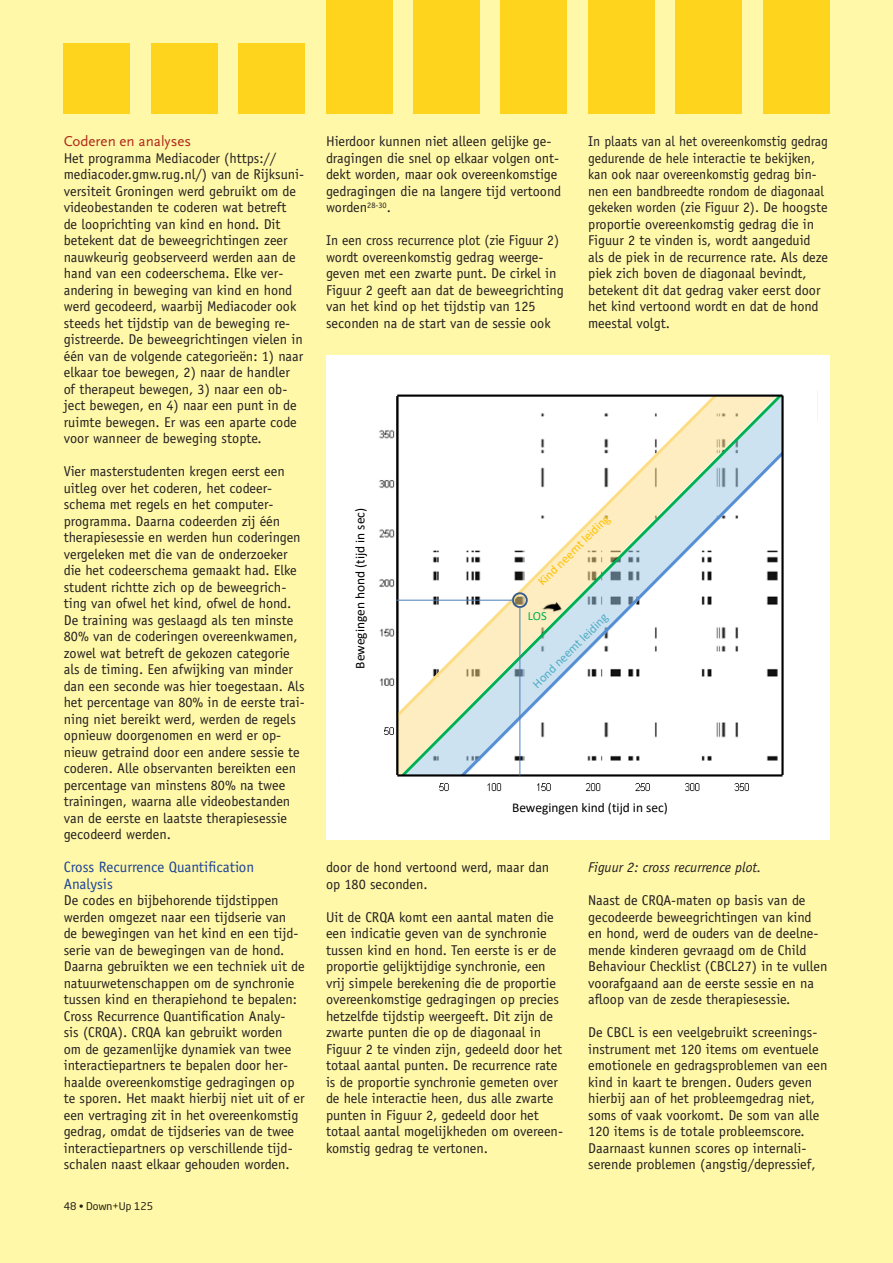
<style>
.page{position:relative;width:893px;height:1263px;background:#fff8a8}
.page>*{position:absolute;margin:0;border:0;box-sizing:border-box;transform-origin:0 0}
.t1{font:15px/16.5px "Officina Sans";color:#1d4396}
.t2{font:15px "AD Scala Sans Romein";color:#af281a}
.t3{font:14.25px/16.5px "Officina Sans";color:#231f20}
.t4{font:14.25px/16.5px "Officina Sans";color:#231f20;scale:.96 1}
.t5{font:italic 14.25px "Officina Sans";color:#231f20}
.t6{font:13.35px "Calibri";color:#000}
.t7{font:12.45px "Calibri";color:#ffc000}
.t8{font:12.45px "Calibri";color:#4bacc6}
.t9{font:12.45px "Calibri";color:#00b050}
.t10{font:10.5px "Neo Sans Std";color:#231f20}
</style>
<div class="page">
<div style="left:64px;top:43px;width:66px;height:70px;background:#fed41d"></div>
<div style="left:151px;top:43px;width:66px;height:70px;background:#fed41d"></div>
<div style="left:239px;top:43px;width:66px;height:70px;background:#fed41d"></div>
<div style="left:326px;top:0;width:66px;height:113px;background:#fed41d"></div>
<div style="left:413px;top:0;width:67px;height:113px;background:#fed41d"></div>
<div style="left:501px;top:0;width:66px;height:113px;background:#fed41d"></div>
<div style="left:588px;top:0;width:66px;height:113px;background:#fed41d"></div>
<div style="left:676px;top:0;width:66px;height:113px;background:#fed41d"></div>
<div style="left:763px;top:0;width:66px;height:113px;background:#fed41d"></div>
<div style="left:326px;top:355px;width:503px;height:484px;background:#fff"></div>
<svg style="left:379px;top:394px;width:405px;height:383px"></svg>
<hr style="left:397px;top:774px;width:385px;height:2px;background:#000">
<img style="left:439px;top:783px;width:310px;height:9px">
<img style="left:540px;top:593px;width:27px;height:28px">
<div style="left:512px;top:592px;width:16px;height:16px;border:2px solid #385d8a;border-radius:50%"></div>
<hr style="left:519px;top:607px;width:1px;height:168px;background:#4a7ebb">
<hr style="left:397px;top:600px;width:116px;height:1px;background:#4a7ebb">
<p class="t2" style="left:64px;top:133px;width:129px">Coderen en analyses</p>
<p class="t3" style="left:64px;top:150px;width:242px">Het programma Mediacoder (https:// mediacoder.gmw.rug.nl/) van de Rijksuni&shy;versiteit Groningen werd gebruikt om de videobestanden te coderen wat betreft<br>de looprichting van kind en hond. Dit betekent dat de beweegrichtingen zeer nauwkeurig geobserveerd werden aan de hand van een codeerschema. Elke ver&shy;andering in beweging van kind en hond werd gecodeerd, waarbij Mediacoder ook steeds het tijdstip van de beweging re&shy;gistreerde. De beweegrichtingen vielen in één van de volgende categorieën: 1) naar elkaar toe bewegen, 2) naar de handler of therapeut bewegen, 3) naar een ob&shy;ject bewegen, en 4) naar een punt in de ruimte bewegen. Er was een aparte code voor wanneer de beweging stopte.</p>
<p class="t3" style="left:64px;top:463px;width:242px">Vier masterstudenten kregen eerst een uitleg over het coderen, het codeer&shy;schema met regels en het computer&shy;programma. Daarna codeerden zij één therapiesessie en werden hun coderingen vergeleken met die van de onderzoeker die het codeerschema gemaakt had. Elke student richtte zich op de beweegrich&shy;ting van ofwel het kind, ofwel de hond.<br>De training was geslaagd als ten minste 80% van de coderingen overeenkwamen, zowel wat betreft de gekozen categorie als de timing. Een afwijking van minder dan een seconde was hier toegestaan. Als het percentage van 80% in de eerste trai&shy;ning niet bereikt werd, werden de regels opnieuw doorgenomen en werd er op&shy;nieuw getraind door een andere sessie te coderen. Alle observanten bereikten een percentage van minstens 80% na twee trainingen, waarna alle videobestanden van de eerste en laatste therapiesessie gecodeerd werden.</p>
<p class="t1" style="left:64px;top:859px;width:192px">Cross Recurrence Quantification<br>Analysis</p>
<p class="t3" style="left:64px;top:892px;width:242px">De codes en bijbehorende tijdstippen werden omgezet naar een tijdserie van<br>de bewegingen van het kind en een tijd&shy;serie van de bewegingen van de hond.<br>Daarna gebruikten we een techniek uit de natuurwetenschappen om de synchronie tussen kind en therapiehond te bepalen:<br>Cross Recurrence Quantification Analy-<br>sis (CRQA). CRQA kan gebruikt worden<br>om de gezamenlijke dynamiek van twee interactiepartners te bepalen door her&shy;haalde overeenkomstige gedragingen op te sporen. Het maakt hierbij niet uit of er een vertraging zit in het overeenkomstig gedrag, omdat de tijdseries van de twee interactiepartners op verschillende tijd&shy;schalen naast elkaar gehouden worden.</p>
<p class="t10" style="left:64px;top:1200px;width:91px">48 • Down+Up 125</p>
<p class="t3" style="left:326px;top:133px;width:237px">Hierdoor kunnen niet alleen gelijke ge&shy;dragingen die snel op elkaar volgen ont&shy;dekt worden, maar ook overeenkomstige gedragingen die na langere tijd vertoond worden<sup>28-30</sup>.</p>
<p class="t4" style="left:326px;top:232px;width:249px">In een cross recurrence plot (zie Figuur 2) wordt overeenkomstig gedrag weerge&shy;geven met een zwarte punt. De cirkel in Figuur 2 geeft aan dat de beweegrichting van het kind op het tijdstip van 125 seconden na de start van de sessie ook</p>
<p class="t4" style="left:588px;top:133px;width:251px">In plaats van al het overeenkomstig gedrag gedurende de hele interactie te bekijken, kan ook naar overeenkomstig gedrag bin&shy;nen een bandbreedte rondom de diagonaal gekeken worden (zie Figuur 2). De hoogste proportie overeenkomstig gedrag die in Figuur 2 te vinden is, wordt aangeduid als de piek in de recurrence rate. Als deze piek zich boven de diagonaal bevindt, betekent dit dat gedrag vaker eerst door het kind vertoond wordt en dat de hond meestal volgt.</p>
<p class="t6" style="left:351px;top:669px;width:162px;rotate:-90deg">Bewegingen hond (tijd in sec)</p>
<p class="t7" style="left:534px;top:577px;width:97px;rotate:-45deg">Kind neemt leiding</p>
<p class="t8" style="left:529px;top:680px;width:102px;rotate:-45deg">Hond neemt leiding</p>
<p class="t9" style="left:528px;top:607px;width:20px">LOS</p>
<p class="t6" style="left:512px;top:798px;width:157px">Bewegingen kind (tijd in sec)</p>
<p class="t3" style="left:326px;top:859px;width:225px">door de hond vertoond werd, maar dan op 180 seconden.</p>
<p class="t3" style="left:326px;top:909px;width:239px">Uit de CRQA komt een aantal maten die een indicatie geven van de synchronie tussen kind en hond. Ten eerste is er de proportie gelijktijdige synchronie, een vrij simpele berekening die de proportie overeenkomstige gedragingen op precies hetzelfde tijdstip weergeeft. Dit zijn de zwarte punten die op de diagonaal in Figuur 2 te vinden zijn, gedeeld door het totaal aantal punten. De recurrence rate is de proportie synchronie gemeten over de hele interactie heen, dus alle zwarte punten in Figuur 2, gedeeld door het totaal aantal mogelijkheden om overeen&shy;komstig gedrag te vertonen.</p>
<p class="t5" style="left:588px;top:859px;width:175px">Figuur 2: cross recurrence plot.</p>
<p class="t3" style="left:588px;top:892px;width:241px">Naast de CRQA-maten op basis van de gecodeerde beweegrichtingen van kind en hond, werd de ouders van de deelne&shy;mende kinderen gevraagd om de Child Behaviour Checklist (CBCL27) in te vullen voorafgaand aan de eerste sessie en na afloop van de zesde therapiesessie.</p>
<p class="t3" style="left:588px;top:1024px;width:241px">De CBCL is een veelgebruikt screenings&shy;instrument met 120 items om eventuele emotionele en gedragsproblemen van een kind in kaart te brengen. Ouders geven hierbij aan of het probleemgedrag niet, soms of vaak voorkomt. De som van alle 120 items is de totale probleemscore.<br>Daarnaast kunnen scores op internali&shy;serende problemen (angstig/depressief,</p>
</div>
